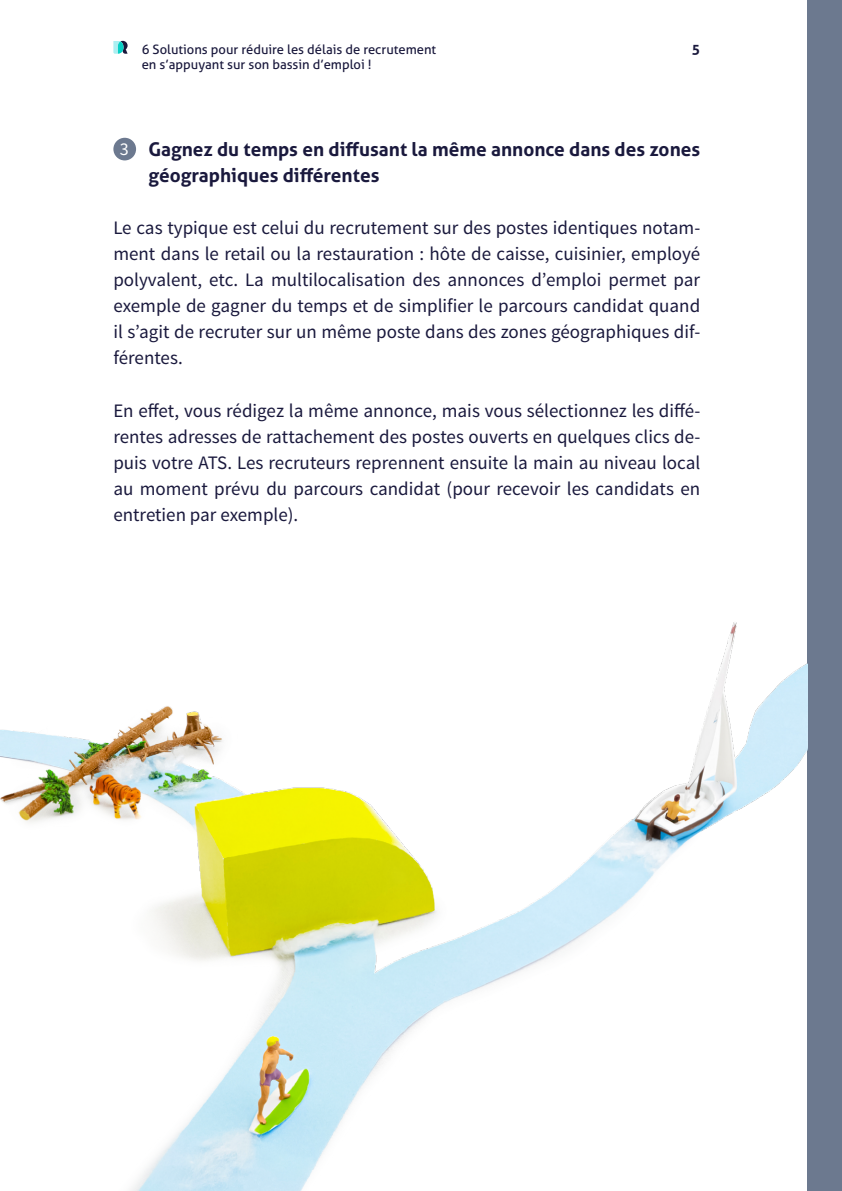
<style>
.page{position:relative;width:842px;height:1191px;background:#fff}
.page>*{position:absolute;margin:0;border:0;box-sizing:border-box;transform-origin:0 0}
.t1{font:19px/26px "Source Sans Pro";color:#1a193d;text-align:justify}
.t2{font:700 19px/26px "Aller";color:#1a193d}
.t3{font:700 14px "Aller";color:#1a193d}
.t4{font:13px "Aller";color:#1a193d}
.s1{font-family:"Source Sans Pro";font-weight:400;font-size:18px;color:#fff}
</style>
<div class="page">
<div style="left:808px;top:0;width:34px;height:1191px;background:#6c798f"></div>
<svg style="left:113px;top:41px;width:15px;height:13px"></svg>
<div style="left:113px;top:138px;width:23px;height:22px;background:#6c798f;border-radius:50%"></div>
<img style="left:0;top:604px;width:808px;height:587px">
<p class="t4" style="left:142px;top:41px;width:296px">6 Solutions pour réduire les délais de recrutement</p>
<p class="t3" style="left:692px;top:41px;width:10px">5</p>
<p class="t4" style="left:142px;top:57px;width:231px">en s’appuyant sur son bassin d’emploi !</p>
<p class="t2" style="left:148px;top:137px;width:553px;text-indent:-29px"><span class="s1">3</span> Gagnez du temps en diffusant la même annonce dans des zones géographiques différentes</p>
<p class="t1" style="left:113px;top:215px;width:588px">Le cas typique est celui du recrutement sur des postes identiques notam&shy;ment dans le retail ou la restauration : hôte de caisse, cuisinier, employé polyvalent, etc. La multilocalisation des annonces d’emploi permet par exemple de gagner du temps et de simplifier le parcours candidat quand il s’agit de recruter sur un même poste dans des zones géographiques dif&shy;férentes.</p>
<p class="t1" style="left:113px;top:397px;width:588px">En effet, vous rédigez la même annonce, mais vous sélectionnez les diffé&shy;rentes adresses de rattachement des postes ouverts en quelques clics de&shy;puis votre ATS. Les recruteurs reprennent ensuite la main au niveau local au moment prévu du parcours candidat (pour recevoir les candidats en entretien par exemple).</p>
</div>
